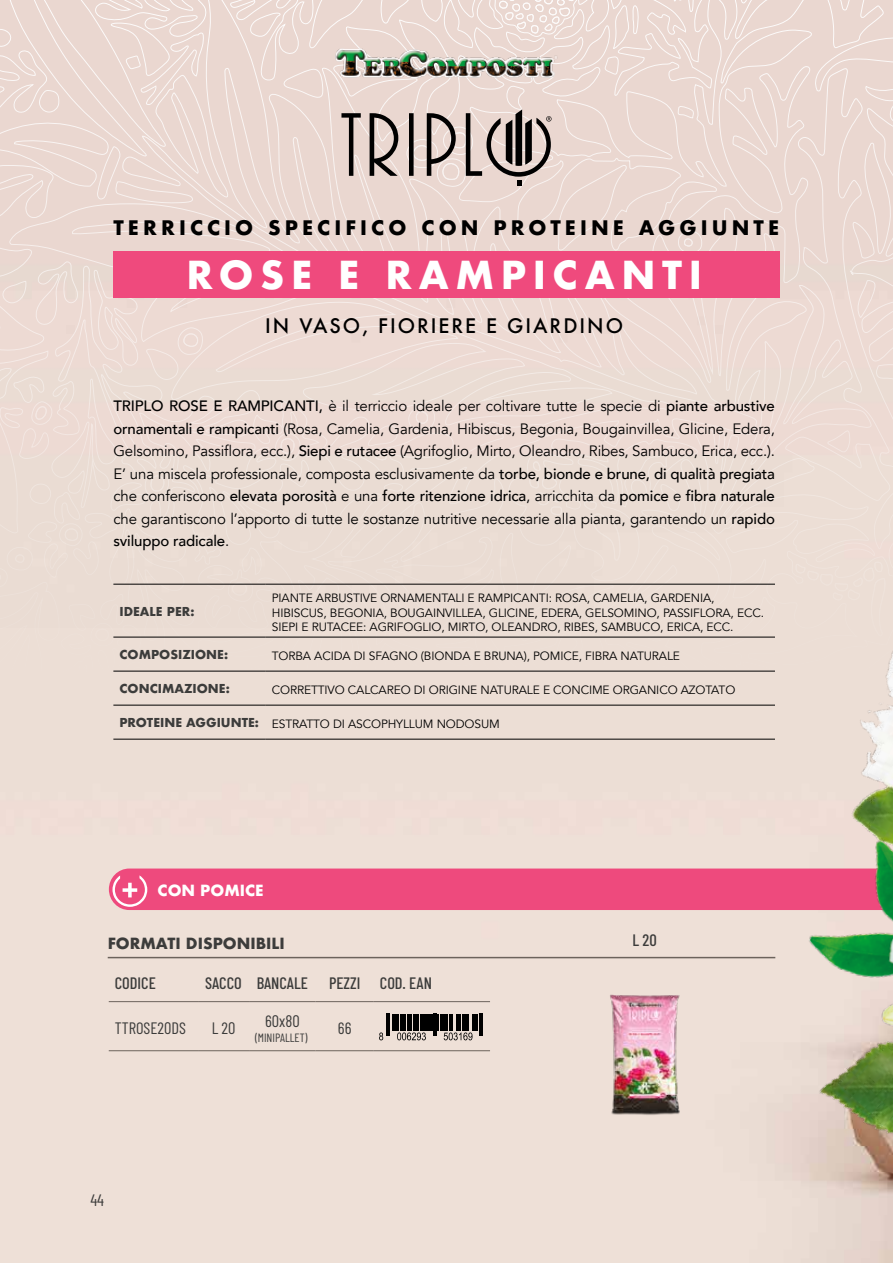
<style>
.page{position:relative;width:893px;height:1263px;background:#fff}
.page>*{position:absolute;margin:0;border:0;box-sizing:border-box;transform-origin:0 0}
.t1{font:700 37.5px "Futura";letter-spacing:.175em;color:#fff}
.t2{font:700 19.5px "Futura";letter-spacing:.21em;color:#000}
.t3{font:500 19.5px "Futura";letter-spacing:.1em;color:#000}
.t4{font:500 16.5px "Barlow Condensed";color:#3c3c3b}
.t5{font:16.5px "Barlow Condensed";color:#3c3c3b}
.t6{font:15px/22.5px "Avenir";letter-spacing:-.01em;color:#000;text-align:justify}
.t7{font:700 15px "Futura";color:#3c3c3b}
.t8{font:700 15px "Futura";color:#fff}
.t9{font:12px/14.4px "Avenir";letter-spacing:-.01em;color:#000}
.t10{font:700 12px "Futura";color:#3c3c3b}
.t11{font:12px "Barlow Condensed";color:#3c3c3b}
.s1{font-weight:500}
.s2{font-family:"Futura";font-weight:700;color:#3c3c3b}
</style>
<div class="page">
<div style="left:0;top:0;width:893px;height:1160px;background:#ecdcd4"></div>
<img style="left:889px;top:420px;width:4px;height:16px">
<div style="left:667px;top:524px;width:226px;height:483px;background:#ecded5"></div>
<img style="left:334px;top:47px;width:227px;height:33px">
<svg style="left:341px;top:109px;width:210px;height:76px;background:#b3a5a0"></svg>
<div style="left:109px;top:868px;width:628px;height:42px;background:#ee4a7d"></div>
<hr style="left:113px;top:584px;width:153px;height:1px;background:#000">
<hr style="left:266px;top:584px;width:509px;height:1px;background:#000">
<hr style="left:113px;top:637px;width:153px;height:1px;background:#000">
<hr style="left:266px;top:637px;width:509px;height:1px;background:#000">
<hr style="left:113px;top:671px;width:153px;height:1px;background:#000">
<hr style="left:266px;top:671px;width:509px;height:1px;background:#000">
<hr style="left:113px;top:705px;width:153px;height:1px;background:#000">
<hr style="left:266px;top:705px;width:509px;height:1px;background:#000">
<hr style="left:113px;top:739px;width:153px;height:1px;background:#000">
<hr style="left:266px;top:739px;width:509px;height:1px;background:#000">
<div style="left:113px;top:251px;width:667px;height:47px;background:#ef4a7d"></div>
<hr style="left:108px;top:957px;width:667px;height:1px;background:#6c635c">
<hr style="left:109px;top:1001px;width:89px;height:1px;background:#6c635c">
<hr style="left:198px;top:1001px;width:51px;height:1px;background:#6c635c">
<hr style="left:249px;top:1001px;width:67px;height:1px;background:#6c635c">
<hr style="left:316px;top:1001px;width:58px;height:1px;background:#6c635c">
<hr style="left:374px;top:1001px;width:116px;height:1px;background:#6c635c">
<hr style="left:109px;top:1050px;width:89px;height:1px;background:#6c635c">
<hr style="left:198px;top:1050px;width:51px;height:1px;background:#6c635c">
<hr style="left:249px;top:1050px;width:67px;height:1px;background:#6c635c">
<hr style="left:316px;top:1050px;width:58px;height:1px;background:#6c635c">
<hr style="left:374px;top:1050px;width:116px;height:1px;background:#6c635c">
<hr style="left:440px;top:1013px;width:3px;height:17px;background:#000">
<svg style="left:379px;top:1013px;width:59px;height:27px;background:#645e5a"></svg>
<svg style="left:444px;top:1013px;width:39px;height:27px"></svg>
<img style="left:608px;top:981px;width:74px;height:138px">
<img style="left:737px;top:827px;width:156px;height:258px">
<img style="left:745px;top:920px;width:148px;height:297px">
<img style="left:889px;top:981px;width:4px;height:16px">
<h2 class="t2" style="left:113px;top:213px;width:667px">TERRICCIO SPECIFICO CON PROTEINE AGGIUNTE</h2>
<h1 class="t1" style="left:186px;top:248px;width:517px">ROSE E RAMPICANTI</h1>
<h2 class="t3" style="left:265px;top:312px;width:359px">IN VASO, FIORIERE E GIARDINO</h2>
<p class="t6" style="left:113px;top:395px;width:663px"><span class="s1">TRIPLO ROSE E RAMPICANTI,</span> è il terriccio ideale per coltivare tutte le specie di <span class="s1">piante arbustive ornamentali e rampicanti</span> (Rosa, Camelia, Gardenia, Hibiscus, Begonia, Bougainvillea, Glicine, Edera, Gelsomino, Passiflora, ecc.), <span class="s1">Siepi e rutacee</span> (Agrifoglio, Mirto, Oleandro, Ribes, Sambuco, Erica, ecc.).<br>E’ una miscela professionale, composta esclusivamente da <span class="s1">torbe, bionde e brune, di qualità pregiata </span>che conferiscono <span class="s1">elevata porosità</span> e una <span class="s1">forte ritenzione idrica</span>, arricchita da <span class="s1">pomice</span> e <span class="s1">fibra naturale </span>che garantiscono l’apporto di tutte le sostanze nutritive necessarie alla pianta, garantendo un <span class="s1">rapido sviluppo radicale</span>.</p>
<p class="t10" style="left:119px;top:602px;width:77px">IDEALE PER:</p>
<p class="t9" style="left:272px;top:591px;width:494px">PIANTE ARBUSTIVE ORNAMENTALI E RAMPICANTI: ROSA, CAMELIA, GARDENIA,<br>HIBISCUS, BEGONIA, BOUGAINVILLEA, GLICINE, EDERA, GELSOMINO, PASSIFLORA, ECC.<br>SIEPI E RUTACEE: AGRIFOGLIO, MIRTO, OLEANDRO, RIBES, SAMBUCO, ERICA, ECC.</p>
<p class="t10" style="left:119px;top:646px;width:110px">COMPOSIZIONE:</p>
<p class="t9" style="left:272px;top:649px;width:410px">TORBA ACIDA DI SFAGNO (BIONDA E BRUNA), POMICE, FIBRA NATURALE</p>
<p class="t10" style="left:119px;top:680px;width:112px">CONCIMAZIONE:</p>
<p class="t9" style="left:272px;top:683px;width:465px">CORRETTIVO CALCAREO DI ORIGINE NATURALE E CONCIME ORGANICO AZOTATO</p>
<p class="t9" style="left:119px;top:717px;width:382px"><span class="s2">PROTEINE AGGIUNTE:</span> ESTRATTO DI ASCOPHYLLUM NODOSUM</p>
<p class="t8" style="left:157px;top:880px;width:108px">CON POMICE</p>
<p class="t7" style="left:108px;top:932px;width:179px">FORMATI DISPONIBILI</p>
<p class="t4" style="left:115px;top:971px;width:43px">CODICE</p>
<p class="t4" style="left:205px;top:971px;width:104px">SACCO BANCALE</p>
<p class="t4" style="left:329px;top:971px;width:105px">PEZZI COD. EAN</p>
<p class="t5" style="left:115px;top:1017px;width:73px">TTROSE20DS</p>
<p class="t5" style="left:212px;top:1017px;width:25px">L 20</p>
<p class="t5" style="left:265px;top:1009px;width:36px">60x80</p>
<p class="t11" style="left:255px;top:1029px;width:54px">(MINIPALLET)</p>
<p class="t5" style="left:338px;top:1017px;width:15px">66</p>
<p class="t5" style="left:90px;top:1188px;width:15px">44</p>
<p class="t4" style="left:632px;top:928px;width:26px">L 20</p>
</div>
